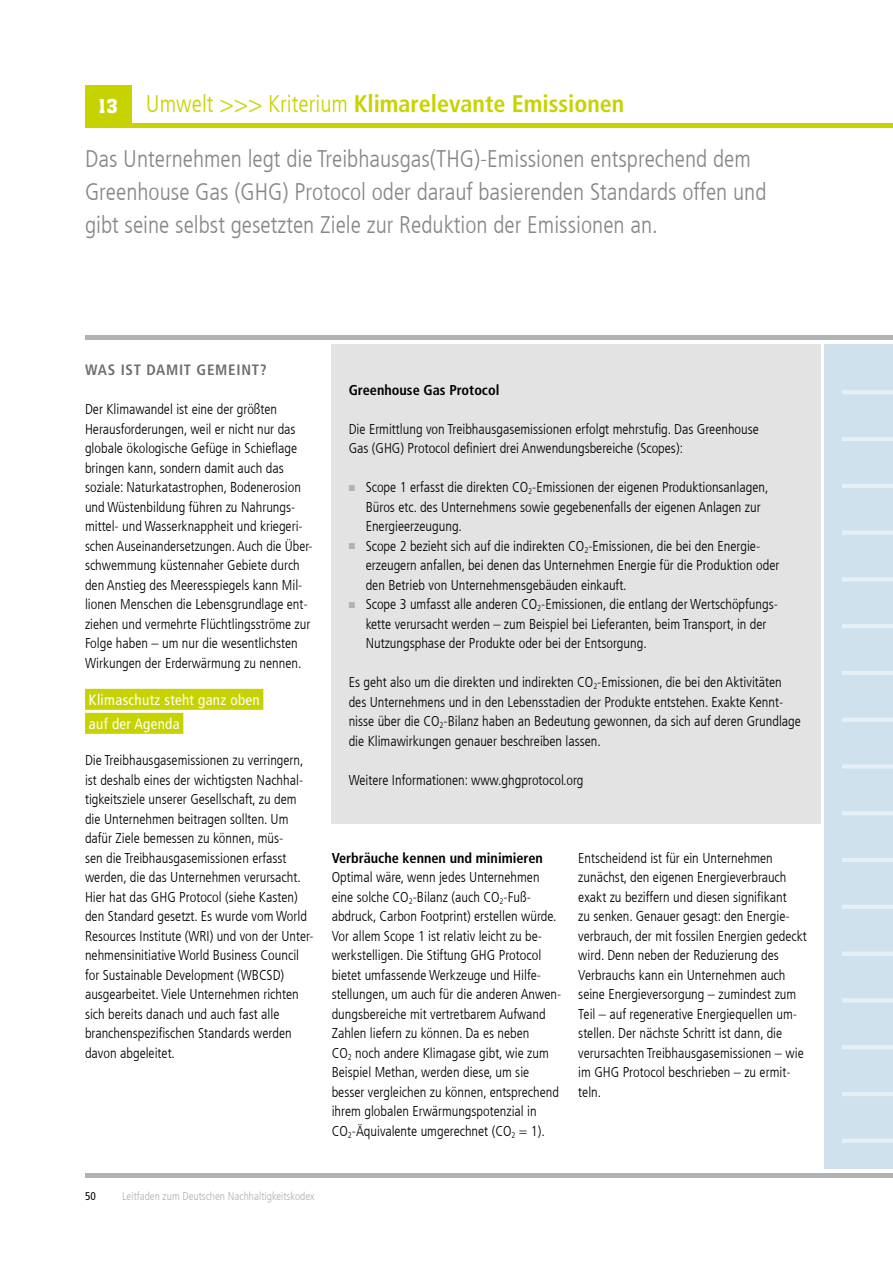
<style>
.page{position:relative;width:893px;height:1263px;background:#fff}
.page>*{position:absolute;margin:0;border:0;box-sizing:border-box;transform-origin:0 0}
.t1{font:300 condensed 24px/33px "Frutiger LT Com";color:#878786}
.t2{font:700 condensed 24px "Frutiger LT Com";color:#c7d300}
.t3{font:500 21px "Aachen Std";color:#fff}
.t4{font:condensed 15px/24px "Frutiger LT Com";letter-spacing:.02em;color:#fff}
.t5{font:700 condensed 15px "Frutiger LT Com";letter-spacing:.05em;color:#6f6f6e}
.t6{font:300 condensed 14.25px/19.5px "Frutiger LT Com";color:#000}
.t7{font:700 condensed 14.25px "Frutiger LT Com";color:#000}
.t8{font:300 condensed 11.25px "Frutiger LT Com";color:#b1b2b3}
.t9{font:condensed 11.25px "Frutiger LT Com";color:#000}
.s1{font-weight:300}
.s2{color:#b1b2b3}
</style>
<div class="page">
<hr style="left:85px;top:1174px;width:808px;height:4px;background:#b1b2b3">
<div style="left:85px;top:123px;width:808px;height:5px;background:#c7d300"></div>
<div style="left:85px;top:335px;width:808px;height:5px;background:#b1b2b3"></div>
<div style="left:332px;top:344px;width:489px;height:480px;background:#e3e3e3"></div>
<div style="left:85px;top:85px;width:47px;height:43px;background:#c7d300"></div>
<div style="left:85px;top:689px;width:178px;height:21px;background:#c7d300"></div>
<div style="left:85px;top:713px;width:98px;height:21px;background:#c7d300"></div>
<div style="left:825px;top:344px;width:68px;height:825px;background:#cfe1ec"></div>
<hr style="left:842px;top:390px;width:51px;height:4px;background:#e6eff5">
<hr style="left:842px;top:437px;width:51px;height:4px;background:#e6eff5">
<hr style="left:842px;top:484px;width:51px;height:4px;background:#e6eff5">
<div style="left:842px;top:530px;width:51px;height:5px;background:#e6eff5"></div>
<hr style="left:842px;top:577px;width:51px;height:4px;background:#e6eff5">
<hr style="left:842px;top:624px;width:51px;height:4px;background:#e6eff5">
<hr style="left:842px;top:671px;width:51px;height:4px;background:#e6eff5">
<hr style="left:842px;top:718px;width:51px;height:4px;background:#e6eff5">
<div style="left:842px;top:764px;width:51px;height:5px;background:#e6eff5"></div>
<hr style="left:842px;top:811px;width:51px;height:4px;background:#e6eff5">
<hr style="left:842px;top:858px;width:51px;height:4px;background:#e6eff5">
<hr style="left:842px;top:905px;width:51px;height:4px;background:#e6eff5">
<div style="left:842px;top:951px;width:51px;height:5px;background:#e6eff5"></div>
<hr style="left:842px;top:998px;width:51px;height:4px;background:#e6eff5">
<hr style="left:842px;top:1045px;width:51px;height:4px;background:#e6eff5">
<hr style="left:842px;top:1092px;width:51px;height:4px;background:#e6eff5">
<div style="left:842px;top:1138px;width:51px;height:5px;background:#e6eff5"></div>
<h1 class="t2" style="left:146px;top:89px;width:480px"><span class="s1">Umwelt &gt;&gt;&gt; Kriterium</span> Klimarelevante Emissionen</h1>
<h1 class="t1" style="left:85px;top:142px;width:683px">Das Unternehmen legt die Treibhausgas(THG)-Emissionen entsprechend dem<br>Greenhouse Gas (GHG) Protocol oder darauf basierenden Standards offen und gibt seine selbst gesetzten Ziele zur Reduktion der Emissionen an.</h1>
<h2 class="t3" style="left:99px;top:94px;width:20px">13</h2>
<p class="t5" style="left:85px;top:361px;width:183px">WAS IST DAMIT GEMEINT?</p>
<p class="t6" style="left:85px;top:399px;width:229px">Der Klimawandel ist eine der größten Herausforderungen, weil er nicht nur das globale ökologische Gefüge in Schieflage bringen kann, sondern damit auch das soziale: Naturkatastrophen, Bodenerosion und Wüstenbildung führen zu Nahrungs&shy;mittel- und Wasserknappheit und kriegeri&shy;schen Auseinandersetzungen. Auch die Über&shy;schwemmung küstennaher Gebiete durch den Anstieg des Meeresspiegels kann Mil&shy;lionen Menschen die Lebensgrundlage ent&shy;ziehen und vermehrte Flüchtlingsströme zur Folge haben – um nur die wesentlichsten Wirkungen der Erderwärmung zu nennen.</p>
<p class="t4" style="left:89px;top:687px;width:172px">Klimaschutz steht ganz oben auf der Agenda</p>
<p class="t6" style="left:85px;top:750px;width:230px">Die Treibhausgasemissionen zu verringern, ist deshalb eines der wichtigsten Nachhal&shy;tigkeitsziele unserer Gesellschaft, zu dem die Unternehmen beitragen sollten. Um dafür Ziele bemessen zu können, müs-<br>sen die Treibhausgasemissionen erfasst werden, die das Unternehmen verursacht.<br>Hier hat das GHG Protocol (siehe Kasten) den Standard gesetzt. Es wurde vom World Resources Institute (WRI) und von der Unter&shy;nehmensinitiative World Business Council for Sustainable Development (WBCSD) ausgearbeitet. Viele Unternehmen richten sich bereits danach und auch fast alle branchenspezifischen Standards werden davon abgeleitet.</p>
<p class="t7" style="left:349px;top:381px;width:152px">Greenhouse Gas Protocol</p>
<p class="t6" style="left:349px;top:419px;width:412px">Die Ermittlung von Treibhausgasemissionen erfolgt mehrstufig. Das Greenhouse<br>Gas (GHG) Protocol definiert drei Anwendungsbereiche (Scopes):</p>
<p class="t6" style="left:366px;top:477px;width:404px;text-indent:-17px"><span class="s2">■</span> Scope 1 erfasst die direkten CO<sub>2</sub>-Emissionen der eigenen Produktionsanlagen,<br>Büros etc. des Unternehmens sowie gegebenenfalls der eigenen Anlagen zur<br>Energieerzeugung.</p>
<p class="t6" style="left:366px;top:536px;width:415px;text-indent:-17px"><span class="s2">■</span> Scope 2 bezieht sich auf die indirekten CO<sub>2</sub>-Emissionen, die bei den Energie&shy;erzeugern anfallen, bei denen das Unternehmen Energie für die Produktion oder den Betrieb von Unternehmensgebäuden einkauft.</p>
<p class="t6" style="left:366px;top:594px;width:414px;text-indent:-17px"><span class="s2">■</span> Scope 3 umfasst alle anderen CO<sub>2</sub>-Emissionen, die entlang der Wertschöpfungs&shy;kette verursacht werden – zum Beispiel bei Lieferanten, beim Transport, in der<br>Nutzungsphase der Produkte oder bei der Entsorgung.</p>
<p class="t6" style="left:349px;top:672px;width:454px">Es geht also um die direkten und indirekten CO<sub>2</sub>-Emissionen, die bei den Aktivitäten des Unternehmens und in den Lebensstadien der Produkte entstehen. Exakte Kennt&shy;nisse über die CO<sub>2</sub>-Bilanz haben an Bedeutung gewonnen, da sich auf deren Grundlage die Klimawirkungen genauer beschreiben lassen.</p>
<p class="t6" style="left:349px;top:770px;width:236px">Weitere Informationen: www.ghgprotocol.org</p>
<p class="t7" style="left:332px;top:849px;width:213px">Verbräuche kennen und minimieren</p>
<p class="t6" style="left:332px;top:867px;width:231px">Optimal wäre, wenn jedes Unternehmen eine solche CO<sub>2</sub>-Bilanz (auch CO<sub>2</sub>-Fuß&shy;abdruck, Carbon Footprint) erstellen würde.<br>Vor allem Scope 1 ist relativ leicht zu be&shy;werkstelligen. Die Stiftung GHG Protocol bietet umfassende Werkzeuge und Hilfe&shy;stellungen, um auch für die anderen Anwen&shy;dungsbereiche mit vertretbarem Aufwand Zahlen liefern zu können. Da es neben<br>CO<sub>2</sub> noch andere Klimagase gibt, wie zum Beispiel Methan, werden diese, um sie besser vergleichen zu können, entsprechend ihrem globalen Erwärmungspotenzial in CO<sub>2</sub>-Äquivalente umgerechnet (CO<sub>2</sub> = 1).</p>
<p class="t6" style="left:578px;top:848px;width:230px">Entscheidend ist für ein Unternehmen zunächst, den eigenen Energieverbrauch exakt zu beziffern und diesen signifikant<br>zu senken. Genauer gesagt: den Energie&shy;verbrauch, der mit fossilen Energien gedeckt wird. Denn neben der Reduzierung des Verbrauchs kann ein Unternehmen auch seine Energieversorgung – zumindest zum Teil – auf regenerative Energiequellen um&shy;stellen. Der nächste Schritt ist dann, die verursachten Treibhausgasemissionen – wie im GHG Protocol beschrieben – zu ermit&shy;teln.</p>
<p class="t9" style="left:85px;top:1190px;width:12px">50</p>
<p class="t8" style="left:122px;top:1189px;width:194px">Leitfaden zum Deutschen Nachhaltigkeitskodex</p>
</div>
